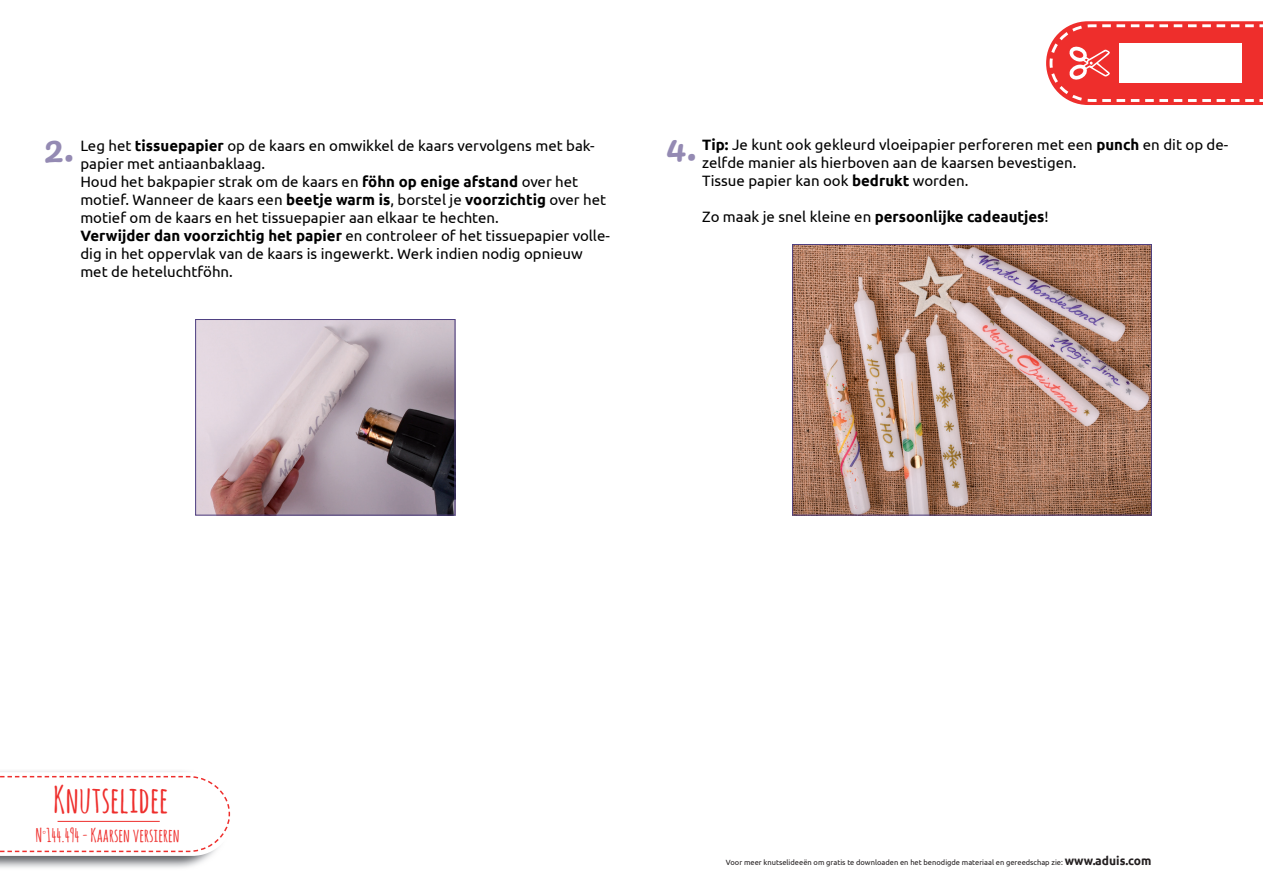
<style>
.page{position:relative;width:1263px;height:893px;background:#fff}
.page>*{position:absolute;margin:0;border:0;box-sizing:border-box;transform-origin:0 0}
.t1{font:700 36.45px "Amatic SC";color:#ee2e2c}
.t2{font:700 18.45px "Amatic SC";color:#ee2e2c}
.t3{font:15px/18px "Ubuntu";color:#000}
.t4{font:700 15px "Ubuntu";color:#000}
.t5{font:7.5px "Ubuntu";color:#231f20}
.s1{font-weight:700}
.s2{font-weight:400}
.s3{font-weight:700;font-size:12px}
</style>
<div class="page">
<svg style="left:1046px;top:21px;width:217px;height:84px"></svg>
<svg style="left:0;top:772px;width:231px;height:84px"></svg>
<hr style="left:58px;top:821px;width:102px;height:1px;background:#ee2e2c">
<img style="left:197px;top:321px;width:256px;height:193px">
<div style="left:195px;top:319px;width:260px;height:197px;border:1px solid #4d3f81"></div>
<img style="left:794px;top:246px;width:356px;height:268px">
<div style="left:792px;top:244px;width:360px;height:272px;border:1px solid #4d3f81"></div>
<p class="t3" style="left:80px;top:136px;width:531px">Leg het <span class="s1">tissuepapier</span> op de kaars en omwikkel de kaars vervolgens met bak&shy;papier met antiaanbaklaag.<br>Houd het bakpapier strak om de kaars en <span class="s1">föhn op enige afstand</span> over het motief. Wanneer de kaars een <span class="s1">beetje warm is</span>, borstel je <span class="s1">voorzichtig</span> over het motief om de kaars en het tissuepapier aan elkaar te hechten.<br><span class="s1">Verwijder dan voorzichtig het papier</span> en controleer of het tissuepapier volle&shy;dig in het oppervlak van de kaars is ingewerkt. Werk indien nodig opnieuw met de heteluchtföhn.</p>
<p class="t3" style="left:702px;top:135px;width:527px"><span class="s1">Tip:</span> Je kunt ook gekleurd vloeipapier perforeren met een <span class="s1">punch</span> en dit op de&shy;zelfde manier als hierboven aan de kaarsen bevestigen.<br>Tissue papier kan ook <span class="s1">bedrukt</span> worden.</p>
<p class="t4" style="left:702px;top:208px;width:348px"><span class="s2">Zo maak je snel kleine en</span> persoonlijke cadeautjes<span class="s2">!</span></p>
<h1 class="t1" style="left:53px;top:773px;width:117px">Knutselidee</h1>
<p class="t2" style="left:35px;top:822px;width:146px">N<sup>°</sup>144.494 - Kaarsen versieren</p>
<p class="t5" style="left:726px;top:858px;width:427px">Voor meer knutselideeën om gratis te downloaden en het benodigde materiaal en gereedschap zie: <span class="s3">www.aduis.com</span></p>
</div>
